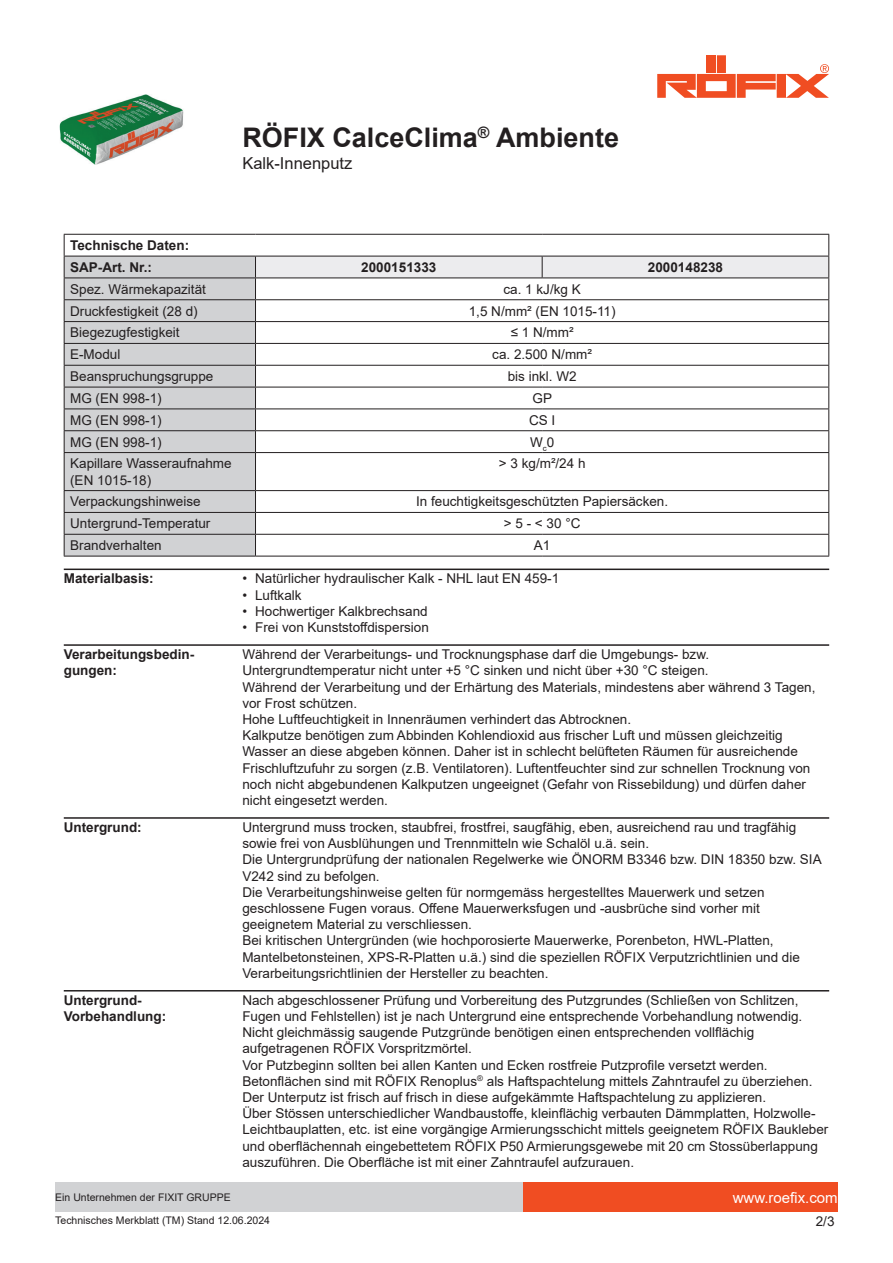
<style>
.page{position:relative;width:893px;height:1263px;background:#fff}
.page>*{position:absolute;margin:0;border:0;box-sizing:border-box;transform-origin:0 0}
.t1{font:700 27px "Arial";color:#231f20}
.t2{font:16.5px "Arial";color:#231f20}
.t3{font:15px "Arial";color:#fff}
.t4{font:13.5px/16.2px "Arial";color:#231f20}
.t5{font:700 13.5px/16.2px "Arial";color:#231f20}
.t6{font:10.5px "Arial";color:#231f20}
</style>
<div class="page">
<img style="left:59px;top:95px;width:125px;height:70px">
<div style="left:717px;top:55px;width:9px;height:18px;background:#f04d22"></div>
<div style="left:707px;top:55px;width:9px;height:18px;background:#f04d22"></div>
<svg style="left:657px;top:64px;width:172px;height:34px"></svg>
<div style="left:523px;top:1182px;width:315px;height:30px;background:#f04d22"></div>
<div style="left:55px;top:1182px;width:468px;height:30px;background:#d1d2d4"></div>
<div style="left:65px;top:257px;width:190px;height:299px;background:#d1d2d4"></div>
<hr style="left:64px;top:234px;width:191px;height:1px;background:#231f20">
<hr style="left:255px;top:234px;width:287px;height:1px;background:#231f20">
<hr style="left:542px;top:234px;width:287px;height:1px;background:#231f20">
<hr style="left:64px;top:256px;width:191px;height:1px;background:#231f20">
<hr style="left:64px;top:278px;width:191px;height:1px;background:#231f20">
<hr style="left:64px;top:299px;width:191px;height:1px;background:#231f20">
<hr style="left:64px;top:321px;width:191px;height:1px;background:#231f20">
<hr style="left:64px;top:343px;width:191px;height:1px;background:#231f20">
<hr style="left:64px;top:365px;width:191px;height:1px;background:#231f20">
<hr style="left:64px;top:387px;width:191px;height:1px;background:#231f20">
<hr style="left:64px;top:408px;width:191px;height:1px;background:#231f20">
<hr style="left:64px;top:430px;width:191px;height:1px;background:#231f20">
<svg style="left:64px;top:235px;width:1px;height:217px"></svg>
<svg style="left:255px;top:235px;width:574px;height:217px"></svg>
<hr style="left:64px;top:452px;width:191px;height:1px;background:#231f20">
<hr style="left:64px;top:453px;width:1px;height:37px;background:#231f20">
<hr style="left:255px;top:452px;width:287px;height:1px;background:#231f20">
<hr style="left:255px;top:453px;width:1px;height:37px;background:#231f20">
<hr style="left:542px;top:452px;width:287px;height:1px;background:#231f20">
<hr style="left:828px;top:453px;width:1px;height:37px;background:#231f20">
<hr style="left:64px;top:490px;width:191px;height:1px;background:#231f20">
<hr style="left:255px;top:490px;width:287px;height:1px;background:#231f20">
<hr style="left:542px;top:490px;width:287px;height:1px;background:#231f20">
<hr style="left:64px;top:512px;width:191px;height:1px;background:#231f20">
<hr style="left:255px;top:512px;width:287px;height:1px;background:#231f20">
<hr style="left:542px;top:512px;width:287px;height:1px;background:#231f20">
<hr style="left:64px;top:534px;width:191px;height:1px;background:#231f20">
<svg style="left:64px;top:491px;width:1px;height:65px"></svg>
<hr style="left:255px;top:534px;width:287px;height:1px;background:#231f20">
<svg style="left:255px;top:491px;width:1px;height:65px"></svg>
<hr style="left:542px;top:534px;width:287px;height:1px;background:#231f20">
<svg style="left:828px;top:491px;width:1px;height:65px"></svg>
<hr style="left:64px;top:556px;width:191px;height:1px;background:#231f20">
<hr style="left:255px;top:556px;width:287px;height:1px;background:#231f20">
<hr style="left:542px;top:556px;width:287px;height:1px;background:#231f20">
<hr style="left:64px;top:568px;width:765px;height:2px;background:#231f20">
<hr style="left:64px;top:644px;width:765px;height:2px;background:#231f20">
<hr style="left:64px;top:817px;width:765px;height:2px;background:#231f20">
<hr style="left:64px;top:990px;width:765px;height:1px;background:#231f20">
<p class="t5" style="left:70px;top:235px;width:121px;line-height:21.9px">Technische Daten:<br>SAP-Art. Nr.:</p>
<h1 class="t1" style="left:242px;top:119px;width:378px">RÖFIX CalceClima<sup>®</sup> Ambiente</h1>
<p class="t2" style="left:242px;top:152px;width:112px">Kalk-Innenputz</p>
<p class="t5" style="left:361px;top:259px;width:77px">2000151333</p>
<p class="t5" style="left:648px;top:259px;width:77px">2000148238</p>
<p class="t4" style="left:70px;top:281px;width:137px">Spez. Wärmekapazität</p>
<p class="t4" style="left:503px;top:281px;width:79px">ca. 1 kJ/kg K</p>
<p class="t4" style="left:70px;top:303px;width:129px">Druckfestigkeit (28 d)</p>
<p class="t4" style="left:469px;top:303px;width:148px">1,5 N/mm² (EN 1015-11)</p>
<p class="t4" style="left:70px;top:324px;width:111px">Biegezugfestigkeit</p>
<p class="t4" style="left:511px;top:324px;width:64px">≤ 1 N/mm²</p>
<p class="t4" style="left:70px;top:346px;width:52px">E-Modul</p>
<p class="t4" style="left:492px;top:346px;width:101px">ca. 2.500 N/mm²</p>
<p class="t4" style="left:70px;top:368px;width:145px">Beanspruchungsgruppe</p>
<p class="t4" style="left:508px;top:368px;width:71px">bis inkl. W2</p>
<p class="t4" style="left:70px;top:390px;width:93px">MG (EN 998-1)</p>
<p class="t4" style="left:532px;top:390px;width:21px">GP</p>
<p class="t4" style="left:70px;top:412px;width:93px">MG (EN 998-1)</p>
<p class="t4" style="left:529px;top:412px;width:28px">CS I</p>
<p class="t4" style="left:70px;top:434px;width:93px">MG (EN 998-1)</p>
<p class="t4" style="left:530px;top:434px;width:26px">W<sub>c</sub>0</p>
<p class="t4" style="left:70px;top:455px;width:163px">Kapillare Wasseraufnahme (EN 1015-18)</p>
<p class="t4" style="left:499px;top:455px;width:88px">&gt; 3 kg/m²/24 h</p>
<p class="t4" style="left:70px;top:493px;width:132px">Verpackungshinweise</p>
<p class="t4" style="left:416px;top:493px;width:254px">In feuchtigkeitsgeschützten Papiersäcken.</p>
<p class="t4" style="left:70px;top:515px;width:142px">Untergrund-Temperatur</p>
<p class="t4" style="left:504px;top:515px;width:78px">&gt; 5 - &lt; 30 °C</p>
<p class="t4" style="left:70px;top:537px;width:93px">Brandverhalten</p>
<p class="t4" style="left:534px;top:537px;width:18px">A1</p>
<p class="t5" style="left:64px;top:571px;width:92px">Materialbasis:</p>
<p class="t4" style="left:242px;top:570px;width:318px">• Natürlicher hydraulischer Kalk - NHL laut EN 459-1</p>
<p class="t4" style="left:242px;top:587px;width:61px">• Luftkalk</p>
<p class="t4" style="left:242px;top:603px;width:187px">• Hochwertiger Kalkbrechsand</p>
<p class="t4" style="left:242px;top:619px;width:188px">• Frei von Kunststoffdispersion</p>
<p class="t5" style="left:64px;top:646px;width:132px">Verarbeitungsbedin&shy;gungen:</p>
<p class="t4" style="left:242px;top:646px;width:575px">Während der Verarbeitungs- und Trocknungsphase darf die Umgebungs- bzw.<br>Untergrundtemperatur nicht unter +5 °C sinken und nicht über +30 °C steigen.<br>Während der Verarbeitung und der Erhärtung des Materials, mindestens aber während 3 Tagen, vor Frost schützen.<br>Hohe Luftfeuchtigkeit in Innenräumen verhindert das Abtrocknen.<br>Kalkputze benötigen zum Abbinden Kohlendioxid aus frischer Luft und müssen gleichzeitig Wasser an diese abgeben können. Daher ist in schlecht belüfteten Räumen für ausreichende Frischluftzufuhr zu sorgen (z.B. Ventilatoren). Luftentfeuchter sind zur schnellen Trocknung von noch nicht abgebundenen Kalkputzen ungeeignet (Gefahr von Rissebildung) und dürfen daher nicht eingesetzt werden.</p>
<p class="t5" style="left:64px;top:819px;width:79px">Untergrund:</p>
<p class="t4" style="left:242px;top:819px;width:581px">Untergrund muss trocken, staubfrei, frostfrei, saugfähig, eben, ausreichend rau und tragfähig sowie frei von Ausblühungen und Trennmitteln wie Schalöl u.ä. sein.<br>Die Untergrundprüfung der nationalen Regelwerke wie ÖNORM B3346 bzw. DIN 18350 bzw. SIA V242 sind zu befolgen.<br>Die Verarbeitungshinweise gelten für normgemäss hergestelltes Mauerwerk und setzen geschlossene Fugen voraus. Offene Mauerwerksfugen und -ausbrüche sind vorher mit geeignetem Material zu verschliessen.<br>Bei kritischen Untergründen (wie hochporosierte Mauerwerke, Porenbeton, HWL-Platten, Mantelbetonsteinen, XPS-R-Platten u.ä.) sind die speziellen RÖFIX Verputzrichtlinien und die Verarbeitungsrichtlinien der Hersteller zu beachten.</p>
<p class="t5" style="left:64px;top:992px;width:104px">Untergrund-<br>Vorbehandlung:</p>
<p class="t4" style="left:242px;top:992px;width:588px">Nach abgeschlossener Prüfung und Vorbereitung des Putzgrundes (Schließen von Schlitzen, Fugen und Fehlstellen) ist je nach Untergrund eine entsprechende Vorbehandlung notwendig.<br>Nicht gleichmässig saugende Putzgründe benötigen einen entsprechenden vollflächig aufgetragenen RÖFIX Vorspritzmörtel.<br>Vor Putzbeginn sollten bei allen Kanten und Ecken rostfreie Putzprofile versetzt werden.<br>Betonflächen sind mit RÖFIX Renoplus<sup>®</sup> als Haftspachtelung mittels Zahntraufel zu überziehen.<br>Der Unterputz ist frisch auf frisch in diese aufgekämmte Haftspachtelung zu applizieren.<br>Über Stössen unterschiedlicher Wandbaustoffe, kleinflächig verbauten Dämmplatten, Holzwolle-Leichtbauplatten, etc. ist eine vorgängige Armierungsschicht mittels geeignetem RÖFIX Baukleber und oberflächennah eingebettetem RÖFIX P50 Armierungsgewebe mit 20 cm Stossüberlappung auszuführen. Die Oberfläche ist mit einer Zahntraufel aufzurauen.</p>
<p class="t6" style="left:55px;top:1190px;width:177px">Ein Unternehmen der FIXIT GRUPPE</p>
<p class="t3" style="left:733px;top:1187px;width:107px">www.roefix.com</p>
<p class="t6" style="left:55px;top:1213px;width:216px">Technisches Merkblatt (TM) Stand 12.06.2024</p>
<p class="t4" style="left:816px;top:1213px;width:20px">2/3</p>
</div>
